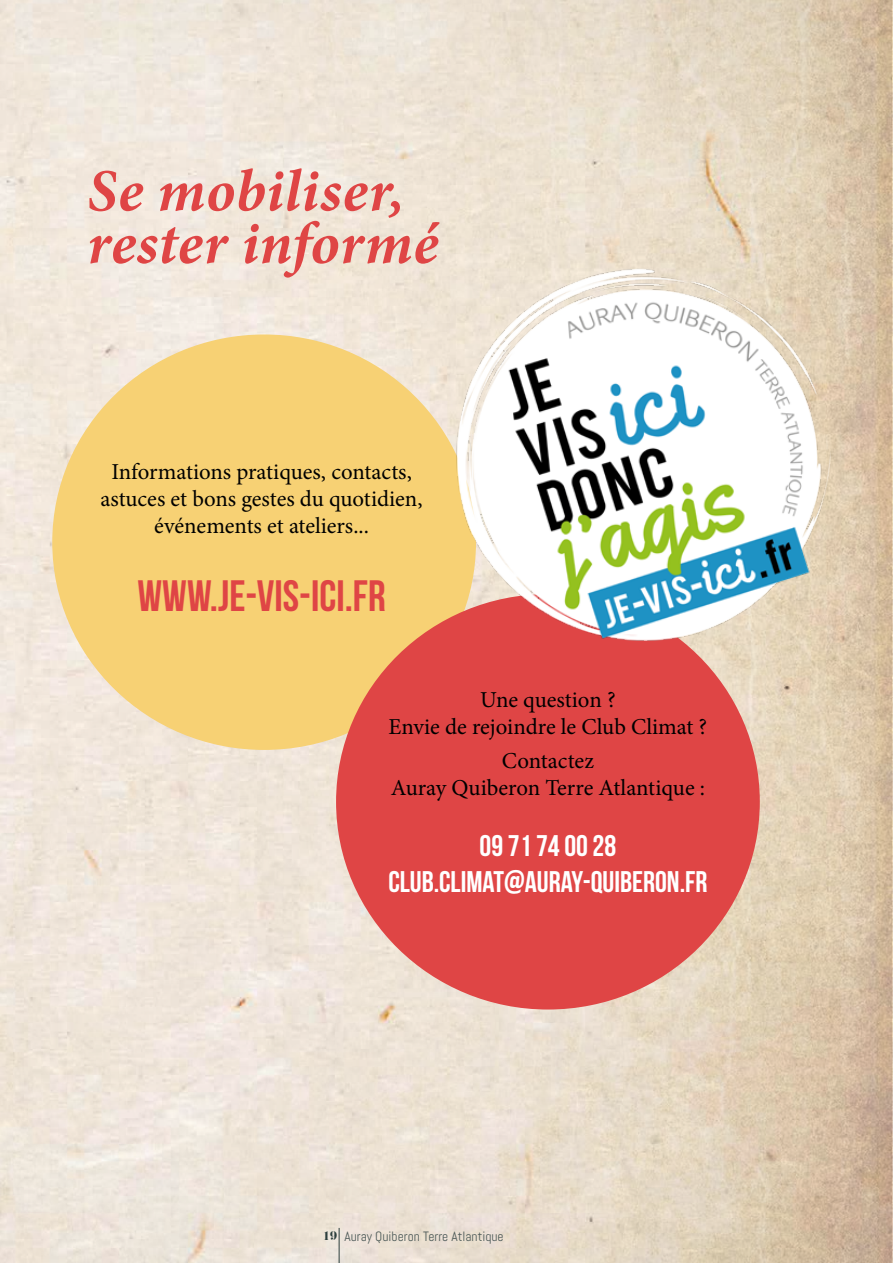
<style>
.page{position:relative;width:893px;height:1263px;background:#fff}
.page>*{position:absolute;margin:0;border:0;box-sizing:border-box;transform-origin:0 0}
.t1{font:italic 700 60px/52.5px "Minion Pro";letter-spacing:.005em;color:#df4545}
.t2{font:43.8px "Bebas Neue";color:#df4545}
.t3{font:29.85px/35.8px "Bebas Neue";color:#fff;text-align:center}
.t4{font:22.8px/27.5px "Minion Pro";color:#000;text-align:center}
.t5{font:13.5px "Abel";color:#4d5a58}
.s1{font-family:"Pistilli";font-size:12px;color:#2c3f3d}
</style>
<div class="page">
<img style="left:0;top:0;width:893px;height:1263px">
<hr style="left:339px;top:1228px;width:1px;height:35px;background:#2c3f3d">
<div style="left:52px;top:334px;width:424px;height:416px;background:#f7d174;border-radius:50%"></div>
<div style="left:336px;top:594px;width:424px;height:415px;background:#df4545;border-radius:50%"></div>
<img style="left:421px;top:242px;width:446px;height:440px">
<h1 class="t1" style="left:87px;top:164px;width:352px">Se mobiliser, rester informé</h1>
<p class="t4" style="left:101px;top:458px;width:324px">Informations pratiques, contacts, astuces et bons gestes du quotidien, événements et ateliers...</p>
<h2 class="t2" style="left:138px;top:572px;width:250px">WWW.JE-VIS-ICI.FR</h2>
<p class="t4" style="left:389px;top:686px;width:320px">Une question ?<br>Envie de rejoindre le Club Climat ?</p>
<p class="t4" style="left:391px;top:747px;width:316px">Contactez<br>Auray Quiberon Terre Atlantique :</p>
<h3 class="t3" style="left:388px;top:828px;width:321px">09 71 74 00 28<br>CLUB.CLIMAT@AURAY-QUIBERON.FR</h3>
<p class="t5" style="left:323px;top:1227px;width:182px"><span class="s1">19</span> Auray Quiberon Terre Atlantique</p>
</div>
